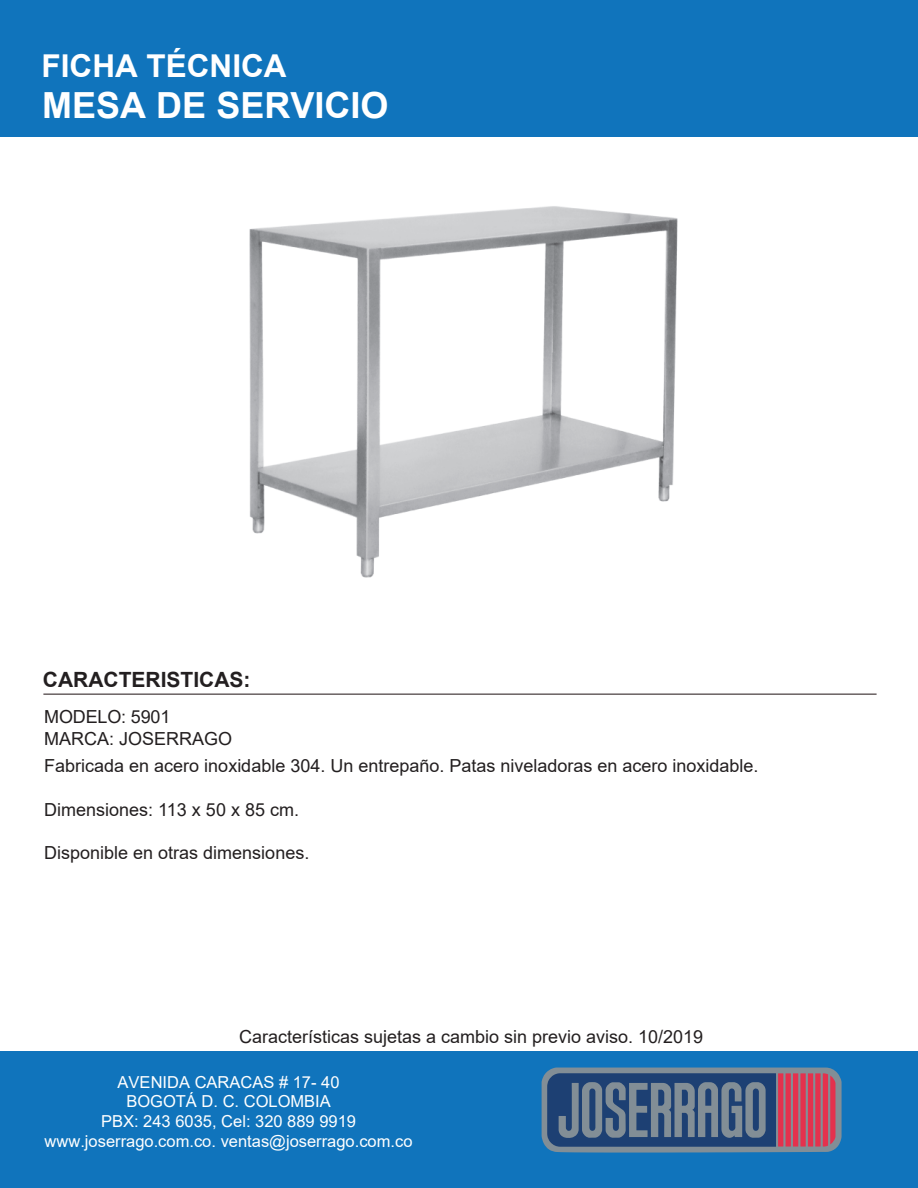
<style>
.page{position:relative;width:918px;height:1188px;background:#fff}
.page>*{position:absolute;margin:0;border:0;box-sizing:border-box;transform-origin:0 0}
.t1{font:700 36px "Arial";color:#fff}
.t2{font:700 31.5px "Arial";color:#fff}
.t3{font:700 21px "Arial";color:#231f20}
.t4{font:18px/21.6px "Arial";color:#231f20}
.t5{font:16.5px/19.8px "Arial";color:#fff;text-align:center}
.s1{font-style:inherit}
</style>
<div class="page">
<div style="left:0;top:1052px;width:918px;height:136px;background:#1074bc"></div>
<div style="left:0;top:0;width:918px;height:136px;background:#1074bc"></div>
<svg style="left:542px;top:1068px;width:300px;height:85px;background:#676580"></svg>
<hr style="left:43px;top:694px;width:834px;height:1px;background:#1e1013">
<img style="left:249px;top:206px;width:429px;height:372px">
<h2 class="t2" style="left:42px;top:43px;width:246px">FICHA TÉCNICA</h2>
<h1 class="t1" style="left:42px;top:80px;width:348px">MESA DE SERVICIO</h1>
<p class="t3" style="left:43px;top:664px;width:209px">CARACTERISTICAS:</p>
<p class="t4" style="left:44px;top:706px;width:189px">MODELO: 5901<br>MARCA: JOSERRAGO</p>
<p class="t4" style="left:44px;top:755px;width:716px">Fabricada en acero inoxidable <span class="s1">304</span>. Un entrepaño. Patas niveladoras en <span class="s1">acero inoxidable</span>.</p>
<p class="t4" style="left:44px;top:798px;width:256px">Dimensiones: 113 x 50 x 85 cm.</p>
<p class="t4" style="left:44px;top:841px;width:267px">Disponible en otras dimensiones.</p>
<p class="t4" style="left:239px;top:1026px;width:466px">Características sujetas a cambio sin previo aviso. 10/2019</p>
<p class="t5" style="left:45px;top:1072px;width:369px">AVENIDA CARACAS # 17- 40<br>BOGOTÁ D. C. COLOMBIA<br>PBX: 243 6035, Cel: 320 889 9919 www.joserrago.com.co. ventas@joserrago.com.co</p>
</div>
